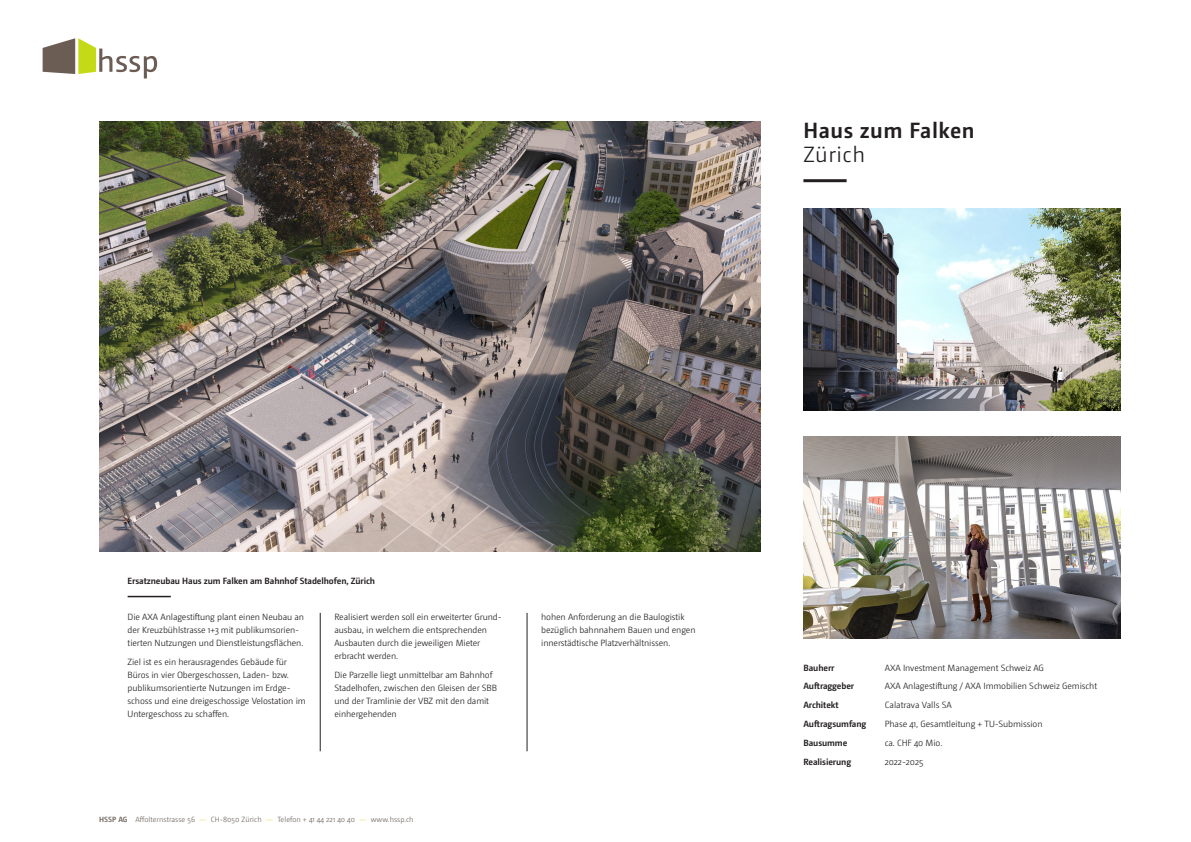
<style>
.page{position:relative;width:1191px;height:842px;background:#fff}
.page>*{position:absolute;margin:0;border:0;box-sizing:border-box;transform-origin:0 0}
.t1{font:600 22px "Camingo";letter-spacing:.025em;color:#231f20}
.t2{font:300 22px "Camingo";letter-spacing:.025em;color:#231f20}
.lauftext{font:300 9px/13px "Camingo";letter-spacing:-.01em;color:#231f20}
.klein__tabellenrubrik{font:600 9px "Camingo";letter-spacing:-.01em;color:#231f20}
.lauftext_ohne_abstand{font:300 9px "Camingo";letter-spacing:-.01em;color:#231f20}
.lauftext-2{font:600 9px "Camingo";letter-spacing:-.01em;color:#231f20}
.t3{font:300 7.5px "Camingo";letter-spacing:.005em;color:#6f645d}
.s1{font-weight:600}
.s2{color:#dedd3e}
</style>
<div class="page">
<svg style="left:43px;top:38px;width:114px;height:40px"></svg>
<hr style="left:320px;top:613px;width:1px;height:138px;background:#231f20">
<hr style="left:527px;top:613px;width:1px;height:138px;background:#231f20">
<hr style="left:803px;top:179px;width:43px;height:3px;background:#231f20">
<hr style="left:128px;top:596px;width:43px;height:1px;background:#231f20">
<img style="left:100px;top:122px;width:661px;height:430px">
<img style="left:803px;top:209px;width:317px;height:202px">
<img style="left:803px;top:436px;width:317px;height:203px">
<p class="t1" style="left:803px;top:117px;width:173px">Haus zum Falken</p>
<p class="t2" style="left:803px;top:142px;width:63px">Zürich</p>
<p class="lauftext-2" style="left:128px;top:576px;width:249px">Ersatzneubau Haus zum Falken am Bahnhof Stadelhofen, Zürich</p>
<p class="lauftext" style="left:128px;top:610px;width:178px">Die AXA Anlagestiftung plant einen Neubau an der Kreuzbühlstrasse 1+3 mit publikumsorien&shy;tierten Nutzungen und Dienstleistungsflächen.</p>
<p class="lauftext" style="left:128px;top:656px;width:180px">Ziel ist es ein herausragendes Gebäude für Büros in vier Obergeschossen, Laden- bzw. publikumsorientierte Nutzungen im Erdge&shy;schoss und eine dreigeschossige Velostation im Untergeschoss zu schaffen.</p>
<p class="lauftext" style="left:334px;top:610px;width:169px">Realisiert werden soll ein erweiterter Grund&shy;ausbau, in welchem die entsprechenden Ausbauten durch die jeweiligen Mieter erbracht werden.</p>
<p class="lauftext" style="left:334px;top:669px;width:164px">Die Parzelle liegt unmittelbar am Bahnhof Stadelhofen, zwischen den Gleisen der SBB und der Tramlinie der VBZ mit den damit einhergehenden</p>
<p class="t3" style="left:99px;top:815px;width:316px"><span class="s1">HSSP AG</span> Affolternstrasse 56 <span class="s2">—</span> CH-8050 Zürich <span class="s2">—</span> Telefon + 41 44 221 40 40 <span class="s2">—</span> www.hssp.ch</p>
<p class="lauftext" style="left:541px;top:610px;width:156px">hohen Anforderung an die Baulogistik bezüglich bahnnahem Bauen und engen innerstädtische Platzverhältnissen.</p>
<p class="klein__tabellenrubrik" style="left:803px;top:662px;width:33px">Bauherr</p>
<p class="lauftext" style="left:885px;top:662px;width:161px">AXA Investment Management Schweiz AG</p>
<p class="klein__tabellenrubrik" style="left:803px;top:680px;width:52px">Auftraggeber</p>
<p class="lauftext" style="left:885px;top:679px;width:214px">AXA Anlagestiftung / AXA Immobilien Schweiz Gemischt</p>
<p class="klein__tabellenrubrik" style="left:803px;top:699px;width:37px">Architekt</p>
<p class="lauftext" style="left:885px;top:698px;width:68px">Calatrava Valls SA</p>
<p class="klein__tabellenrubrik" style="left:803px;top:718px;width:64px">Auftragsumfang</p>
<p class="lauftext_ohne_abstand" style="left:885px;top:719px;width:159px">Phase 41, Gesamtleitung + TU-Submission</p>
<p class="klein__tabellenrubrik" style="left:803px;top:738px;width:45px">Bausumme</p>
<p class="lauftext_ohne_abstand" style="left:885px;top:738px;width:59px">ca. CHF 40 Mio.</p>
<p class="klein__tabellenrubrik" style="left:803px;top:757px;width:49px">Realisierung</p>
<p class="lauftext_ohne_abstand" style="left:885px;top:757px;width:40px">2022-2025</p>
</div>
